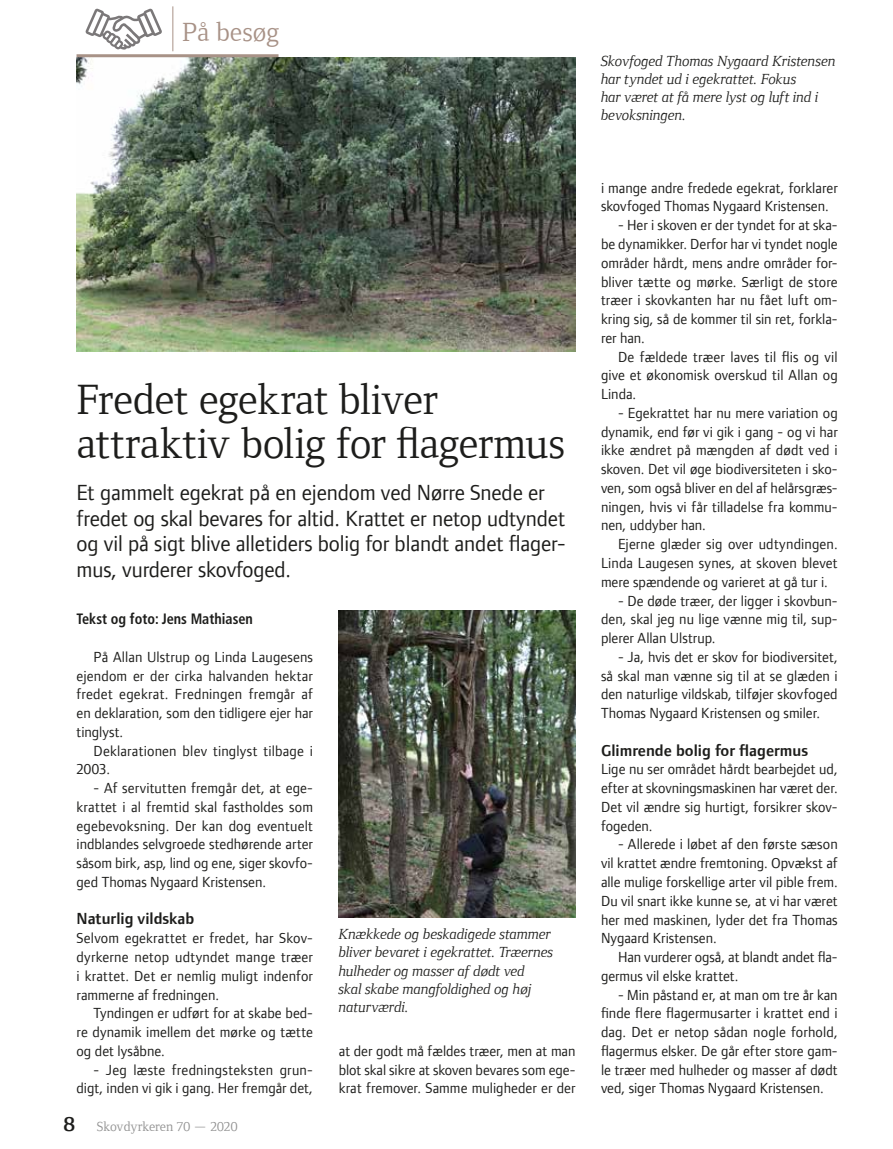
<style>
.page{position:relative;width:893px;height:1149px;background:#fff}
.page>*{position:absolute;margin:0;border:0;box-sizing:border-box;transform-origin:0 0}
.t1{font:43.5px/43.5px "Foundry Form Serif";letter-spacing:-.01em;color:#1d1d1b}
.t2{font:27px "Foundry Form Serif";color:#a89287}
.t3{font:22.5px/25.5px "Foundry Form Sans";letter-spacing:-.005em;color:#1d1d1b}
.t4{font:600 16.5px "Foundry Form Sans";color:#1d1d1b}
.t5{font:15px/18.8px "Foundry Form Sans";letter-spacing:.005em;color:#1d1d1b;text-align:justify}
.t6{font:italic 15px/18px "Foundry Form Serif";color:#1d1d1b}
.t7{font:700 condensed 15px "Frutiger LT Std";color:#1d1d1b;scale:.95 1}
.t8{font:13.5px "Foundry Form Serif";color:#909090}
.s1{font-weight:700;font-size:21px;color:#1d1d1b}
</style>
<div class="page">
<img style="left:77px;top:57px;width:498px;height:295px">
<svg style="left:85px;top:9px;width:77px;height:41px"></svg>
<hr style="left:172px;top:6px;width:1px;height:45px;background:#a89287">
<hr style="left:77px;top:54px;width:202px;height:3px;background:#a89287">
<img style="left:339px;top:610px;width:236px;height:307px">
<h2 class="t2" style="left:182px;top:17px;width:98px">På besøg</h2>
<h1 class="t1" style="left:77px;top:378px;width:490px">Fredet egekrat bliver attraktiv bolig for flagermus</h1>
<h3 class="t3" style="left:77px;top:479px;width:491px">Et gammelt egekrat på en ejendom ved Nørre Snede er fredet og skal bevares for altid. Krattet er netop udtyndet og vil på sigt blive alletiders bolig for blandt andet flager&shy;mus, vurderer skovfoged.</h3>
<p class="t7" style="left:77px;top:610px;width:187px">Tekst og foto: Jens Mathiasen</p>
<p class="t5" style="left:77px;top:647px;width:238px;text-indent:17px">På Allan Ulstrup og Linda Laugesens ejendom er der cirka halvanden hektar fredet egekrat. Fredningen fremgår af en deklaration, som den tidligere ejer har tinglyst.</p>
<p class="t5" style="left:77px;top:741px;width:238px;text-indent:17px">Deklarationen blev tinglyst tilbage i<br>2003.</p>
<p class="t5" style="left:77px;top:778px;width:238px;text-indent:17px">- Af servitutten fremgår det, at ege&shy;krattet i al fremtid skal fastholdes som egebevoksning. Der kan dog eventuelt indblandes selvgroede stedhørende arter såsom birk, asp, lind og ene, siger skovfo&shy;ged Thomas Nygaard Kristensen.</p>
<p class="t4" style="left:77px;top:908px;width:119px">Naturlig vildskab</p>
<p class="t5" style="left:77px;top:928px;width:238px">Selvom egekrattet er fredet, har Skov&shy;dyrkerne netop udtyndet mange træer i krattet. Det er nemlig muligt indenfor rammerne af fredningen.</p>
<p class="t5" style="left:77px;top:1003px;width:238px;text-indent:17px">Tyndingen er udført for at skabe bed&shy;re dynamik imellem det mørke og tætte og det lysåbne.</p>
<p class="t5" style="left:77px;top:1059px;width:238px;text-align:right">- Jeg læste fredningsteksten grun&shy;digt, inden vi gik i gang. Her fremgår det,</p>
<p class="t8" style="left:64px;top:1118px;width:175px"><span class="s1">8</span> Skovdyrkeren 70 — 2020</p>
<p class="t6" style="left:339px;top:925px;width:216px">Knækkede og beskadigede stammer bliver bevaret i egekrattet. Træernes hulheder og masser af dødt ved<br>skal skabe mangfoldighed og høj naturværdi.</p>
<p class="t5" style="left:339px;top:1041px;width:238px">at der godt må fældes træer, men at man blot skal sikre at skoven bevares som ege&shy;krat fremover. Samme muligheder er der</p>
<p class="t6" style="left:601px;top:52px;width:236px">Skovfoged Thomas Nygaard Kristensen har tyndet ud i egekrattet. Fokus<br>har været at få mere lyst og luft ind i bevoksningen.</p>
<p class="t5" style="left:601px;top:178px;width:238px">i mange andre fredede egekrat, forklarer skovfoged Thomas Nygaard Kristensen.</p>
<p class="t5" style="left:601px;top:216px;width:238px;text-indent:17px">- Her i skoven er der tyndet for at ska&shy;be dynamikker. Derfor har vi tyndet nogle områder hårdt, mens andre områder for&shy;bliver tætte og mørke. Særligt de store træer i skovkanten har nu fået luft om&shy;kring sig, så de kommer til sin ret, forkla&shy;rer han.</p>
<p class="t5" style="left:601px;top:347px;width:238px;text-indent:17px">De fældede træer laves til flis og vil give et økonomisk overskud til Allan og Linda.</p>
<p class="t5" style="left:601px;top:403px;width:238px;text-indent:17px">- Egekrattet har nu mere variation og dynamik, end før vi gik i gang - og vi har ikke ændret på mængden af dødt ved i skoven. Det vil øge biodiversiteten i sko&shy;ven, som også bliver en del af helårsgræs&shy;ningen, hvis vi får tilladelse fra kommu&shy;nen, uddyber han.</p>
<p class="t5" style="left:601px;top:534px;width:238px;text-indent:17px">Ejerne glæder sig over udtyndingen.<br>Linda Laugesen synes, at skoven blevet mere spændende og varieret at gå tur i.</p>
<p class="t5" style="left:601px;top:591px;width:238px;text-indent:17px">- De døde træer, der ligger i skovbun&shy;den, skal jeg nu lige vænne mig til, sup&shy;plerer Allan Ulstrup.</p>
<p class="t5" style="left:601px;top:647px;width:238px;text-indent:17px">- Ja, hvis det er skov for biodiversitet, så skal man vænne sig til at se glæden i den naturlige vildskab, tilføjer skovfoged Thomas Nygaard Kristensen og smiler.</p>
<p class="t4" style="left:601px;top:740px;width:209px">Glimrende bolig for flagermus</p>
<p class="t5" style="left:601px;top:759px;width:238px">Lige nu ser området hårdt bearbejdet ud, efter at skovningsmaskinen har været der.<br>Det vil ændre sig hurtigt, forsikrer skov&shy;fogeden.</p>
<p class="t5" style="left:601px;top:834px;width:238px;text-indent:17px">- Allerede i løbet af den første sæson vil krattet ændre fremtoning. Opvækst af alle mulige forskellige arter vil pible frem.<br>Du vil snart ikke kunne se, at vi har været her med maskinen, lyder det fra Thomas Nygaard Kristensen.</p>
<p class="t5" style="left:601px;top:947px;width:238px;text-indent:17px">Han vurderer også, at blandt andet fla&shy;germus vil elske krattet.</p>
<p class="t5" style="left:601px;top:984px;width:238px;text-indent:17px">- Min påstand er, at man om tre år kan finde flere flagermusarter i krattet end i dag. Det er netop sådan nogle forhold, flagermus elsker. De går efter store gam&shy;le træer med hulheder og masser af dødt ved, siger Thomas Nygaard Kristensen.</p>
</div>
